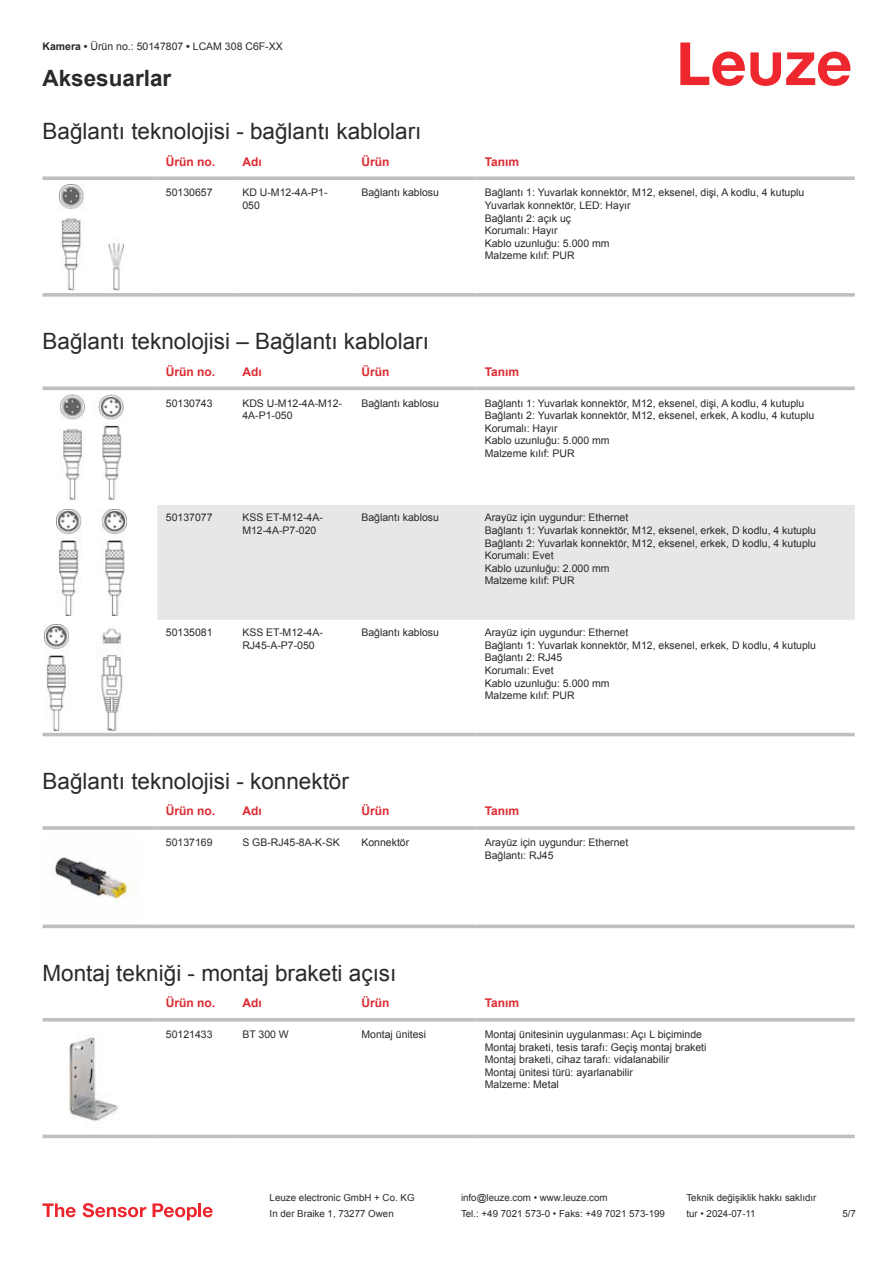
<style>
.page{position:relative;width:893px;height:1263px;background:#fff}
.page>*{position:absolute;margin:0;border:0;box-sizing:border-box;transform-origin:0 0}
.t1{font:22.5px "Arial";color:#2b292a}
.t2{font:700 22.5px "Arial";color:#2b292a}
.t3{font:700 12px "Arial";color:#db2a30}
.t4{font:10.5px/12.6px "Arial";color:#2b292a}
.t5{font:9.75px "Arial";color:#2b292a}
.s1{font-weight:700}
</style>
<div class="page">
<svg style="left:680px;top:43px;width:170px;height:43px"></svg>
<svg style="left:43px;top:176px;width:114px;height:4px"></svg>
<svg style="left:157px;top:176px;width:77px;height:4px"></svg>
<svg style="left:234px;top:176px;width:119px;height:4px"></svg>
<svg style="left:353px;top:176px;width:123px;height:4px"></svg>
<svg style="left:476px;top:176px;width:379px;height:4px;fill:#bdbfc1"></svg>
<svg style="left:43px;top:293px;width:114px;height:4px"></svg>
<svg style="left:157px;top:293px;width:77px;height:4px"></svg>
<svg style="left:234px;top:293px;width:119px;height:4px"></svg>
<svg style="left:353px;top:293px;width:123px;height:4px"></svg>
<svg style="left:476px;top:293px;width:379px;height:4px;fill:#c1c3c5"></svg>
<img style="left:59px;top:184px;width:65px;height:107px">
<svg style="left:43px;top:403px;width:812px;height:334px"></svg>
<div style="left:157px;top:505px;width:698px;height:115px;background:#e6e7e9"></div>
<svg style="left:43px;top:386px;width:114px;height:4px"></svg>
<svg style="left:157px;top:386px;width:77px;height:4px"></svg>
<svg style="left:234px;top:386px;width:119px;height:4px"></svg>
<svg style="left:353px;top:386px;width:123px;height:4px"></svg>
<svg style="left:476px;top:386px;width:379px;height:4px;fill:#bdbfc1"></svg>
<hr style="left:43px;top:733px;width:114px;height:3px;background:#bdbfc1">
<hr style="left:157px;top:733px;width:77px;height:3px;background:#bdbfc1">
<hr style="left:234px;top:733px;width:119px;height:3px;background:#bdbfc1">
<hr style="left:353px;top:733px;width:123px;height:3px;background:#bdbfc1">
<hr style="left:476px;top:733px;width:379px;height:3px;background:#bdbfc1">
<img style="left:60px;top:394px;width:63px;height:107px">
<img style="left:56px;top:509px;width:70px;height:106px">
<img style="left:45px;top:624px;width:93px;height:106px">
<hr style="left:43px;top:826px;width:114px;height:4px;background:#bdbfc1">
<hr style="left:157px;top:826px;width:77px;height:4px;background:#c8cacc">
<hr style="left:234px;top:826px;width:119px;height:4px;background:#c3c5c7">
<hr style="left:353px;top:826px;width:123px;height:4px;background:#bdbfc1">
<hr style="left:476px;top:826px;width:379px;height:4px;background:#c8cacc">
<svg style="left:43px;top:924px;width:114px;height:4px"></svg>
<svg style="left:157px;top:924px;width:77px;height:4px"></svg>
<svg style="left:234px;top:924px;width:119px;height:4px"></svg>
<svg style="left:353px;top:924px;width:123px;height:4px"></svg>
<svg style="left:476px;top:924px;width:379px;height:4px;fill:#bdbfc1"></svg>
<img style="left:52px;top:857px;width:85px;height:45px">
<svg style="left:43px;top:1021px;width:812px;height:118px"></svg>
<hr style="left:43px;top:1018px;width:114px;height:3px;background:#bdbfc1">
<hr style="left:157px;top:1018px;width:77px;height:3px;background:#bdbfc1">
<hr style="left:234px;top:1018px;width:119px;height:3px;background:#bdbfc1">
<hr style="left:353px;top:1018px;width:123px;height:3px;background:#bdbfc1">
<hr style="left:476px;top:1018px;width:379px;height:3px;background:#bdbfc1">
<svg style="left:43px;top:1134px;width:114px;height:4px"></svg>
<svg style="left:157px;top:1134px;width:77px;height:4px"></svg>
<svg style="left:234px;top:1134px;width:119px;height:4px"></svg>
<svg style="left:353px;top:1134px;width:123px;height:4px"></svg>
<svg style="left:476px;top:1134px;width:379px;height:4px;fill:#bdbfc1"></svg>
<img style="left:52px;top:1026px;width:79px;height:106px">
<svg style="left:43px;top:1203px;width:33px;height:14px"></svg>
<svg style="left:83px;top:1203px;width:63px;height:14px"></svg>
<svg style="left:153px;top:1203px;width:44px;height:17px"></svg>
<hr style="left:198px;top:1203px;width:3px;height:14px;background:#ed272d">
<svg style="left:203px;top:1207px;width:10px;height:10px"></svg>
<p class="t4" style="left:43px;top:41px;width:242px"><span class="s1">Kamera •</span> Ürün no.: 50147807 <span class="s1">•</span> LCAM 308 C6F-XX</p>
<h1 class="t2" style="left:43px;top:70px;width:130px">Aksesuarlar</h1>
<h1 class="t1" style="left:43px;top:116px;width:380px">Bağlantı teknolojisi - bağlantı kabloları</h1>
<p class="t3" style="left:166px;top:153px;width:51px">Ürün no.</p>
<p class="t3" style="left:242px;top:153px;width:21px">Adı</p>
<p class="t3" style="left:361px;top:153px;width:29px">Ürün</p>
<p class="t3" style="left:485px;top:153px;width:36px">Tanım</p>
<p class="t4" style="left:166px;top:187px;width:48px">50130657</p>
<p class="t4" style="left:242px;top:186px;width:87px">KD U-M12-4A-P1-<br>050</p>
<p class="t4" style="left:361px;top:186px;width:79px">Bağlantı kablosu</p>
<p class="t4" style="left:485px;top:186px;width:321px">Bağlantı 1: Yuvarlak konnektör, M12, eksenel, dişi, A kodlu, 4 kutuplu<br>Yuvarlak konnektör, LED: Hayır<br>Bağlantı 2: açık uç<br>Korumalı: Hayır<br>Kablo uzunluğu: 5.000 mm<br>Malzeme kılıf: PUR</p>
<h1 class="t1" style="left:43px;top:326px;width:388px">Bağlantı teknolojisi – Bağlantı kabloları</h1>
<p class="t3" style="left:166px;top:363px;width:51px">Ürün no.</p>
<p class="t3" style="left:242px;top:363px;width:21px">Adı</p>
<p class="t3" style="left:361px;top:363px;width:29px">Ürün</p>
<p class="t3" style="left:485px;top:363px;width:36px">Tanım</p>
<p class="t4" style="left:166px;top:397px;width:48px">50130743</p>
<p class="t4" style="left:242px;top:396px;width:101px">KDS U-M12-4A-M12-<br>4A-P1-050</p>
<p class="t4" style="left:361px;top:396px;width:79px">Bağlantı kablosu</p>
<p class="t4" style="left:485px;top:396px;width:331px">Bağlantı 1: Yuvarlak konnektör, M12, eksenel, dişi, A kodlu, 4 kutuplu Bağlantı 2: Yuvarlak konnektör, M12, eksenel, erkek, A kodlu, 4 kutuplu Korumalı: Hayır<br>Kablo uzunluğu: 5.000 mm<br>Malzeme kılıf: PUR</p>
<p class="t4" style="left:166px;top:512px;width:48px">50137077</p>
<p class="t4" style="left:242px;top:511px;width:82px">KSS ET-M12-4A-<br>M12-4A-P7-020</p>
<p class="t4" style="left:361px;top:511px;width:79px">Bağlantı kablosu</p>
<p class="t4" style="left:485px;top:511px;width:333px">Arayüz için uygundur: Ethernet<br>Bağlantı 1: Yuvarlak konnektör, M12, eksenel, erkek, D kodlu, 4 kutuplu Bağlantı 2: Yuvarlak konnektör, M12, eksenel, erkek, D kodlu, 4 kutuplu Korumalı: Evet<br>Kablo uzunluğu: 2.000 mm<br>Malzeme kılıf: PUR</p>
<p class="t4" style="left:166px;top:627px;width:48px">50135081</p>
<p class="t4" style="left:242px;top:626px;width:82px">KSS ET-M12-4A-<br>RJ45-A-P7-050</p>
<p class="t4" style="left:361px;top:626px;width:79px">Bağlantı kablosu</p>
<p class="t4" style="left:485px;top:626px;width:333px">Arayüz için uygundur: Ethernet<br>Bağlantı 1: Yuvarlak konnektör, M12, eksenel, erkek, D kodlu, 4 kutuplu<br>Bağlantı 2: RJ45<br>Korumalı: Evet<br>Kablo uzunluğu: 5.000 mm<br>Malzeme kılıf: PUR</p>
<h1 class="t1" style="left:43px;top:766px;width:308px">Bağlantı teknolojisi - konnektör</h1>
<p class="t3" style="left:166px;top:803px;width:51px">Ürün no.</p>
<p class="t3" style="left:242px;top:803px;width:21px">Adı</p>
<p class="t3" style="left:361px;top:803px;width:29px">Ürün</p>
<p class="t3" style="left:485px;top:803px;width:36px">Tanım</p>
<p class="t4" style="left:166px;top:836px;width:48px">50137169</p>
<p class="t4" style="left:242px;top:836px;width:99px">S GB-RJ45-8A-K-SK</p>
<p class="t4" style="left:361px;top:836px;width:49px">Konnektör</p>
<p class="t4" style="left:485px;top:836px;width:145px">Arayüz için uygundur: Ethernet<br>Bağlantı: RJ45</p>
<h1 class="t1" style="left:43px;top:957px;width:355px">Montaj tekniği - montaj braketi açısı</h1>
<p class="t3" style="left:166px;top:994px;width:51px">Ürün no.</p>
<p class="t3" style="left:242px;top:994px;width:21px">Adı</p>
<p class="t3" style="left:361px;top:994px;width:29px">Ürün</p>
<p class="t3" style="left:485px;top:994px;width:36px">Tanım</p>
<p class="t4" style="left:166px;top:1029px;width:48px">50121433</p>
<p class="t4" style="left:242px;top:1029px;width:48px">BT 300 W</p>
<p class="t4" style="left:361px;top:1028px;width:66px">Montaj ünitesi</p>
<p class="t4" style="left:485px;top:1028px;width:223px">Montaj ünitesinin uygulanması: Açı L biçiminde Montaj braketi, tesis tarafı: Geçiş montaj braketi Montaj braketi, cihaz tarafı: vidalanabilir<br>Montaj ünitesi türü: ayarlanabilir<br>Malzeme: Metal</p>
<p class="t5" style="left:270px;top:1191px;width:146px">Leuze electronic GmbH + Co. KG</p>
<p class="t5" style="left:461px;top:1191px;width:148px">info@leuze.com • www.leuze.com</p>
<p class="t5" style="left:686px;top:1191px;width:132px">Teknik değişiklik hakkı saklıdır</p>
<p class="t5" style="left:270px;top:1207px;width:126px">In der Braike 1, 73277 Owen</p>
<p class="t5" style="left:461px;top:1207px;width:205px">Tel.: +49 7021 573-0 • Faks: +49 7021 573-199</p>
<p class="t5" style="left:686px;top:1207px;width:71px">tur • 2024-07-11</p>
<p class="t5" style="left:842px;top:1210px;width:15px">5 /7</p>
</div>
